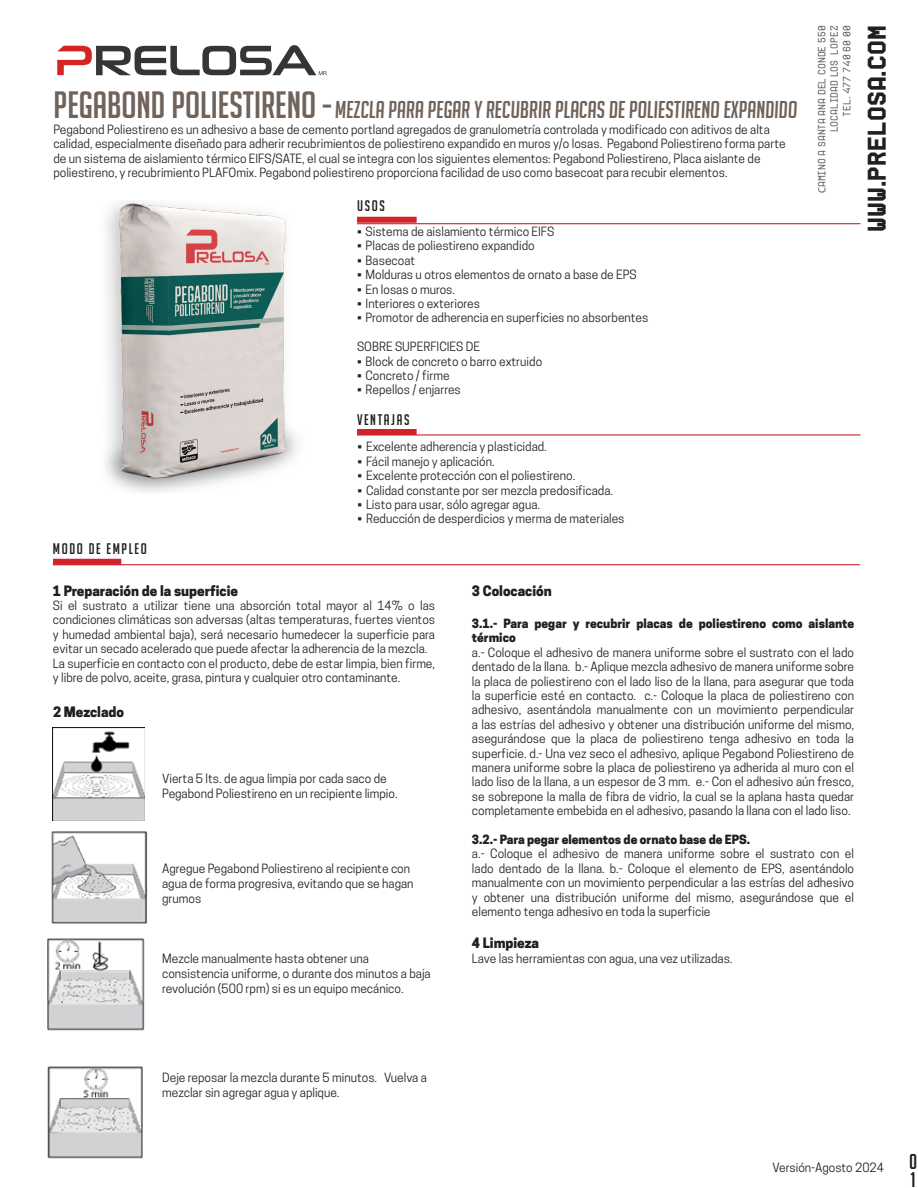
<style>
.page{position:relative;width:918px;height:1188px;background:#fff}
.page>*{position:absolute;margin:0;border:0;box-sizing:border-box;transform-origin:0 0}
.t1{font:900 25.5px "Archimoto V00";color:#231f20}
.t2{font:italic 23.7px "Big Noodle Titling";color:#6f635b}
.t3{font:21px "Big Noodle Titling";color:#231f20}
.t4{font:15px "Big Noodle Titling";letter-spacing:.11em;color:#231f20}
.t5{font:800 13.5px "Cooper Hewitt";color:#231f20}
.t6{font:500 12px/14.4px "Cooper Hewitt";color:#231f20}
.t7{font:800 12px/14.4px "Cooper Hewitt";color:#231f20}
.t8{font:300 12px/14.4px "Cooper Hewitt";color:#231f20}
.t9{font:300 10.5px "Archimoto V00";color:#57585a}
.s1{font-style:normal;font-size:37.2px}
.s2{font-family:"Myriad Pro";font-weight:400}
</style>
<div class="page">
<div style="left:53px;top:559px;width:68px;height:6px;background:#d1232a"></div>
<hr style="left:53px;top:564px;width:807px;height:1px;background:#d1232a">
<img style="left:105px;top:201px;width:193px;height:292px">
<div style="left:357px;top:429px;width:60px;height:6px;background:#d1232a"></div>
<hr style="left:357px;top:434px;width:504px;height:2px;background:#d1232a">
<div style="left:357px;top:217px;width:60px;height:6px;background:#d1232a"></div>
<hr style="left:357px;top:223px;width:504px;height:1px;background:#d1232a">
<svg style="left:57px;top:45px;width:270px;height:30px"></svg>
<img style="left:52px;top:727px;width:93px;height:94px">
<img style="left:51px;top:831px;width:96px;height:93px">
<img style="left:47px;top:938px;width:98px;height:93px">
<img style="left:47px;top:1066px;width:96px;height:93px">
<p class="t2" style="left:54px;top:97px;width:745px"><span class="s1">PEGABOND POLIESTIRENO -</span> MEZCLA PARA PEGAR Y RECUBRIR PLACAS DE POLIESTIRENO EXPANDIDO</p>
<p class="t6" style="left:53px;top:122px;width:734px">Pegabond Poliestireno es un adhesivo a base de cemento portland agregados de granulometría controlada y modificado con aditivos de alta calidad, especialmente diseñado para adherir recubrimientos de poliestireno expandido en muros y/o losas. Pegabond Poliestireno forma parte de un sistema de aislamiento térmico EIFS/SATE, el cual se integra con los siguientes elementos: Pegabond Poliestireno, Placa aislante de poliestireno, y recubrimiento PLAFOmix. Pegabond poliestireno proporciona facilidad de uso como basecoat para recubir elementos.</p>
<p class="t4" style="left:357px;top:198px;width:29px">USOS</p>
<p class="t6" style="left:357px;top:224px;width:199px">• Sistema de aislamiento térmico EIFS</p>
<p class="t6" style="left:357px;top:239px;width:179px">• Placas de poliestireno expandido</p>
<p class="t6" style="left:357px;top:253px;width:60px">• Basecoat</p>
<p class="t6" style="left:357px;top:267px;width:281px">• Molduras u otros elementos de ornato a base de EPS</p>
<p class="t6" style="left:357px;top:282px;width:100px">• En losas o muros.</p>
<p class="t6" style="left:357px;top:296px;width:125px">• Interiores o exteriores</p>
<p class="t6" style="left:357px;top:311px;width:293px">• Promotor de adherencia en superficies no absorbentes</p>
<p class="t6" style="left:357px;top:339px;width:124px">SOBRE SUPERFICIES DE</p>
<p class="t6" style="left:357px;top:354px;width:187px">• Block de concreto o barro extruido</p>
<p class="t6" style="left:357px;top:368px;width:94px">• Concreto / firme</p>
<p class="t6" style="left:357px;top:383px;width:105px">• Repellos / enjarres</p>
<p class="t4" style="left:357px;top:412px;width:54px">VENTAJAS</p>
<p class="t6" style="left:358px;top:440px;width:191px">• Excelente adherencia y plasticidad.</p>
<p class="t6" style="left:358px;top:454px;width:139px">• Fácil manejo y aplicación.</p>
<p class="t6" style="left:358px;top:469px;width:219px">• Excelente protección con el poliestireno.</p>
<p class="t6" style="left:358px;top:483px;width:257px">• Calidad constante por ser mezcla predosificada.</p>
<p class="t6" style="left:358px;top:497px;width:184px">• Listo para usar, sólo agregar agua.</p>
<p class="t6" style="left:358px;top:512px;width:268px">• Reducción de desperdicios y merma de materiales</p>
<p class="t4" style="left:53px;top:540px;width:95px">MODO DE EMPLEO</p>
<p class="t9" style="left:816px;top:193px;width:169px;rotate:-90deg"><span class="s2">C</span>AMINO A SANTA ANA DEL CONDE 550</p>
<p class="t9" style="left:828px;top:132px;width:108px;rotate:-90deg">LOCALIDAD LOS LOPEZ</p>
<p class="t9" style="left:841px;top:117px;width:93px;rotate:-90deg">tel. 477 740 60 00</p>
<p class="t1" style="left:862px;top:232px;width:208px;rotate:-90deg">www.PRELOSA.com</p>
<p class="t5" style="left:53px;top:582px;width:187px">1 Preparación de la superficie</p>
<p class="t6" style="left:53px;top:598px;width:384px;text-align:justify">Si el sustrato a utilizar tiene una absorción total mayor al 14% o las condiciones climáticas son adversas (altas temperaturas, fuertes vientos y humedad ambiental baja), será necesario humedecer la superficie para evitar un secado acelerado que puede afectar la adherencia de la mezcla.</p>
<p class="t6" style="left:53px;top:656px;width:384px">La superficie en contacto con el producto, debe de estar limpia, bien firme, y libre de polvo, aceite, grasa, pintura y cualquier otro contaminante.</p>
<p class="t5" style="left:53px;top:704px;width:73px">2 Mezclado</p>
<p class="t6" style="left:162px;top:771px;width:237px;line-height:15px">Vierta 5 lts. de agua limpia por cada saco de<br>Pegabond Poliestireno en un recipiente limpio.</p>
<p class="t6" style="left:162px;top:861px;width:253px;line-height:15px">Agregue Pegabond Poliestireno al recipiente con agua de forma progresiva, evitando que se hagan grumos</p>
<p class="t6" style="left:162px;top:951px;width:270px;line-height:15px">Mezcle manualmente hasta obtener una consistencia uniforme, o durante dos minutos a baja revolución (500 rpm) si es un equipo mecánico.</p>
<p class="t5" style="left:472px;top:582px;width:81px">3 Colocación</p>
<p class="t7" style="left:472px;top:616px;width:384px">3.1.- Para pegar y recubrir placas de poliestireno como aislante térmico</p>
<p class="t6" style="left:472px;top:645px;width:384px;text-align:justify">a.- Coloque el adhesivo de manera uniforme sobre el sustrato con el lado dentado de la llana. b.- Aplique mezcla adhesivo de manera uniforme sobre la placa de poliestireno con el lado liso de la llana, para asegurar que toda la superficie esté en contacto. c.- Coloque la placa de poliestireno con adhesivo, asentándola manualmente con un movimiento perpendicular a las estrías del adhesivo y obtener una distribución uniforme del mismo, asegurándose que la placa de poliestireno tenga adhesivo en toda la superficie. d.- Una vez seco el adhesivo, aplique Pegabond Poliestireno de manera uniforme sobre la placa de poliestireno ya adherida al muro con el lado liso de la llana, a un espesor de 3 mm. e.- Con el adhesivo aún fresco, se sobrepone la malla de fibra de vidrio, la cual se la aplana hasta quedar completamente embebida en el adhesivo, pasando la llana con el lado liso.</p>
<p class="t7" style="left:472px;top:832px;width:280px">3.2.- Para pegar elementos de ornato base de EPS.</p>
<p class="t6" style="left:472px;top:847px;width:384px;text-align:justify">a.- Coloque el adhesivo de manera uniforme sobre el sustrato con el lado dentado de la llana. b.- Coloque el elemento de EPS, asentándolo manualmente con un movimiento perpendicular a las estrías del adhesivo y obtener una distribución uniforme del mismo, asegurándose que el elemento tenga adhesivo en toda la superficie</p>
<p class="t5" style="left:472px;top:935px;width:69px">4 Limpieza</p>
<p class="t6" style="left:472px;top:951px;width:262px">Lave las herramientas con agua, una vez utilizadas.</p>
<p class="t8" style="left:162px;top:1071px;width:266px">Deje reposar la mezcla durante 5 minutos. Vuelva a mezclar sin agregar agua y aplique.</p>
<p class="t6" style="left:773px;top:1161px;width:113px">Versión-Agosto 2024</p>
<p class="t3" style="left:909px;top:1150px;width:10px">0</p>
<p class="t3" style="left:911px;top:1168px;width:7px">1</p>
</div>
